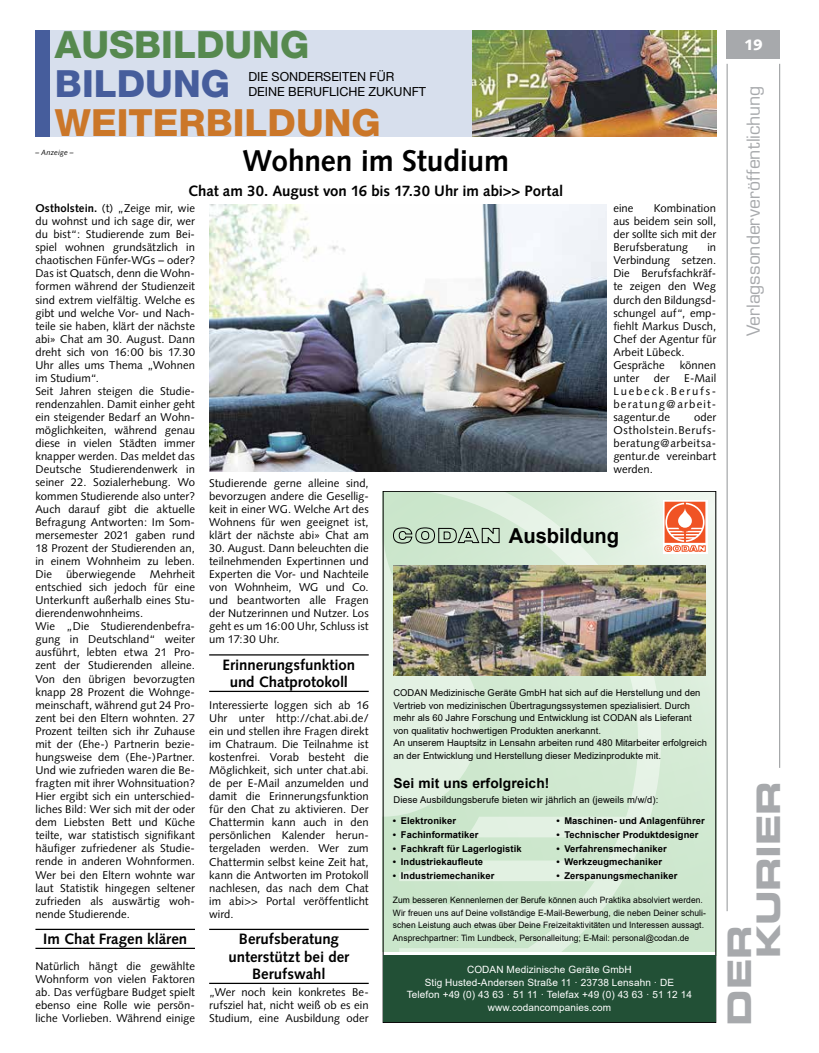
<style>
.page{position:relative;width:819px;height:1053px;background:#fff}
.page>*{position:absolute;margin:0;border:0;box-sizing:border-box;transform-origin:0 0}
.t1{font:800 37.5px/38.8px "Helvetica Neue";color:#cb7729}
.t2{font:32.5px/28.9px "Eurostile LT Std Bold Ex 2";letter-spacing:-.01em;color:#a7a9ac}
.t3{font:700 30px "Syntax LT Std";letter-spacing:-.01em;color:#000}
.t4{font:700 20.62px "Arial";letter-spacing:-.005em;color:#000}
.t5{font:17.5px "Eurostile LT Std";color:#a7a9ac}
.t6{font:700 15px/17.5px "Syntax";color:#000;text-align:center}
.t7{font:700 15px "Syntax LT Std";letter-spacing:-.005em;color:#000}
.t8{font:900 15px "Syntax LT Std";color:#fff}
.t9{font:700 13.75px "Arial";letter-spacing:.01em;color:#000}
.t10{font:12.5px/15px "Helvetica Neue";color:#000}
.t11{font:11.25px/13px "Syntax";letter-spacing:.005em;color:#000;text-align:justify}
.t12{font:10px/12.5px "Arial";letter-spacing:.01em;color:#fff;text-align:center}
.t13{font:9.38px/12.5px "Arial";letter-spacing:.005em;color:#000}
.t14{font:700 9.38px "Arial";letter-spacing:.01em;color:#000}
.t15{font:8.75px/12.5px "Arial";letter-spacing:.005em;color:#000}
.t16{font:italic 7.5px "Syntax LT Std";letter-spacing:.015em;color:#000}
.s1{color:#56894f}
.s2{color:#465d9c}
.s3{font-weight:700}
</style>
<div class="page">
<hr style="left:726px;top:64px;width:1px;height:847px;background:#939598">
<hr style="left:779px;top:64px;width:1px;height:703px;background:#939598">
<div style="left:726px;top:30px;width:54px;height:29px;background:#a7a9ac"></div>
<svg style="left:385px;top:493px;width:329px;height:458px;background:#d3e9d3"></svg>
<svg style="left:399px;top:493px;width:262px;height:458px;background:#d5ead5"></svg>
<svg style="left:385px;top:527px;width:115px;height:289px;background:#d5e8d5"></svg>
<svg style="left:663px;top:500px;width:44px;height:53px"></svg>
<svg style="left:664px;top:501px;width:41px;height:51px"></svg>
<svg style="left:385px;top:951px;width:329px;height:1px"></svg>
<img style="left:393px;top:565px;width:312px;height:110px">
<div style="left:383px;top:955px;width:332px;height:67px;background:#225036"></div>
<div style="left:35px;top:31px;width:681px;height:106px;background:#d7dfed"></div>
<div style="left:35px;top:31px;width:15px;height:106px;background:#465d9c"></div>
<img style="left:472px;top:31px;width:244px;height:106px">
<hr style="left:35px;top:928px;width:160px;height:1px;background:#000">
<hr style="left:35px;top:947px;width:160px;height:1px;background:#000">
<hr style="left:209px;top:654px;width:160px;height:1px;background:#000">
<hr style="left:209px;top:690px;width:160px;height:2px;background:#000">
<hr style="left:209px;top:928px;width:160px;height:1px;background:#000">
<hr style="left:209px;top:982px;width:160px;height:1px;background:#000">
<img style="left:209px;top:204px;width:397px;height:268px">
<p class="t1" style="left:55px;top:26px;width:327px"><span class="s1">AUSBILDUNG<br></span><span class="s2">BILDUNG<br></span>WEITERBILDUNG</p>
<p class="t10" style="left:248px;top:69px;width:179px">DIE SONDERSEITEN FÜR<br>DEINE BERUFLICHE ZUKUNFT</p>
<p class="t16" style="left:35px;top:147px;width:40px">– Anzeige –</p>
<p class="t3" style="left:242px;top:144px;width:268px">Wohnen im Studium</p>
<p class="t7" style="left:188px;top:182px;width:376px">Chat am 30. August von 16 bis 17.30 Uhr im abi&gt;&gt; Portal</p>
<p class="t11" style="left:35px;top:202px;width:161px;text-align:left"><span class="s3">Ostholstein.</span> (t) „Zeige mir, wie du wohnst und ich sage dir, wer du bist“: Studierende zum Bei&shy;spiel wohnen grundsätzlich in chaotischen Fünfer-WGs – oder?<br>Das ist Quatsch, denn die Wohn&shy;formen während der Studienzeit sind extrem vielfältig. Welche es gibt und welche Vor- und Nach&shy;teile sie haben, klärt der nächste abi» Chat am 30. August. Dann dreht sich von 16:00 bis 17.30<br>Uhr alles ums Thema „Wohnen im Studium“.<br>Seit Jahren steigen die Studie&shy;rendenzahlen. Damit einher geht ein steigender Bedarf an Wohn&shy;möglichkeiten, während genau diese in vielen Städten immer knapper werden. Das meldet das<br>Deutsche Studierendenwerk in seiner 22. Sozialerhebung. Wo kommen Studierende also unter?<br>Auch darauf gibt die aktuelle<br>Befragung Antworten: Im Som&shy;mersemester 2021 gaben rund<br>18 Prozent der Studierenden an, in einem Wohnheim zu leben.<br>Die überwiegende Mehrheit entschied sich jedoch für eine<br>Unterkunft außerhalb eines Stu&shy;dierendenwohnheims.<br>Wie „Die Studierendenbefra&shy;gung in Deutschland“ weiter ausführt, lebten etwa 21 Pro&shy;zent der Studierenden alleine.<br>Von den übrigen bevorzugten knapp 28 Prozent die Wohnge&shy;meinschaft, während gut 24 Pro&shy;zent bei den Eltern wohnten. 27<br>Prozent teilten sich ihr Zuhause mit der (Ehe-) Partnerin bezie&shy;hungsweise dem (Ehe-)Partner.<br>Und wie zufrieden waren die Be&shy;fragten mit ihrer Wohnsituation?<br>Hier ergibt sich ein unterschied&shy;liches Bild: Wer sich mit der oder dem Liebsten Bett und Küche teilte, war statistisch signifikant häufiger zufriedener als Studie&shy;rende in anderen Wohnformen.<br>Wer bei den Eltern wohnte war laut Statistik hingegen seltener zufrieden als auswärtig woh&shy;nende Studierende.</p>
<p class="t6" style="left:43px;top:930px;width:145px">Im Chat Fragen klären</p>
<p class="t11" style="left:35px;top:959px;width:161px">Natürlich hängt die gewählte Wohnform von vielen Faktoren ab. Das verfügbare Budget spielt ebenso eine Rolle wie persön&shy;liche Vorlieben. Während einige</p>
<p class="t11" style="left:209px;top:476px;width:161px">Studierende gerne alleine sind, bevorzugen andere die Gesellig&shy;keit in einer WG. Welche Art des Wohnens für wen geeignet ist, klärt der nächste abi» Chat am</p>
<p class="t11" style="left:209px;top:541px;width:161px">30. August. Dann beleuchten die teilnehmenden Expertinnen und Experten die Vor- und Nachteile von Wohnheim, WG und Co. und beantworten alle Fragen der Nutzerinnen und Nutzer. Los geht es um 16:00 Uhr, Schluss ist um 17:30 Uhr.</p>
<p class="t6" style="left:223px;top:655px;width:134px">Erinnerungsfunktion und Chatprotokoll</p>
<p class="t11" style="left:209px;top:698px;width:161px">Interessierte loggen sich ab 16<br>Uhr unter http://chat.abi.de/ ein und stellen ihre Fragen direkt im Chatraum. Die Teilnahme ist kostenfrei. Vorab besteht die Möglichkeit, sich unter chat.abi. de per E-Mail anzumelden und damit die Erinnerungsfunktion für den Chat zu aktivieren. Der Chattermin kann auch in den persönlichen Kalender herun&shy;tergeladen werden. Wer zum Chattermin selbst keine Zeit hat, kann die Antworten im Protokoll nachlesen, das nach dem Chat im abi&gt;&gt; Portal veröffentlicht wird.</p>
<p class="t6" style="left:228px;top:930px;width:122px">Berufsberatung unterstützt bei der<br>Berufswahl</p>
<p class="t11" style="left:209px;top:985px;width:161px">„Wer noch kein konkretes Be&shy;rufsziel hat, nicht weiß ob es ein Studium, eine Ausbildung oder</p>
<p class="t11" style="left:613px;top:202px;width:104px;text-indent:40px">Kombination aus beidem sein soll, der sollte sich mit der Berufsberatung</p>
<p class="t11" style="left:613px;top:202px;width:22px">eine</p>
<p class="t11" style="left:613px;top:241px;width:104px;text-align:left;text-indent:94px">in<br>Verbindung setzen.<br>Die Berufsfachkräf&shy;te zeigen den Weg durch den Bildungsd&shy;schungel auf“, emp&shy;fiehlt Markus Dusch,<br>Chef der Agentur für<br>Arbeit Lübeck.<br>Gespräche</p>
<p class="t11" style="left:679px;top:358px;width:38px">können</p>
<p class="t11" style="left:613px;top:371px;width:104px;text-indent:71px">E-Mail Luebeck.Berufs&shy;beratung@arbeit&shy;sagentur.de</p>
<p class="t11" style="left:613px;top:371px;width:27px">unter</p>
<p class="t11" style="left:653px;top:371px;width:17px">der</p>
<p class="t11" style="left:613px;top:411px;width:104px;text-indent:81px">oder Ostholstein.Berufs&shy;beratung@arbeitsa&shy;gentur.de vereinbart werden.</p>
<p class="t4" style="left:509px;top:521px;width:112px">Ausbildung</p>
<p class="t13" style="left:393px;top:686px;width:315px">CODAN Medizinische Geräte GmbH hat sich auf die Herstellung und den Vertrieb von medizinischen Übertragungssystemen spezialisiert. Durch mehr als 60 Jahre Forschung und Entwicklung ist CODAN als Lieferant von qualitativ hochwertigen Produkten anerkannt.<br>An unserem Hauptsitz in Lensahn arbeiten rund 480 Mitarbeiter erfolgreich an der Entwicklung und Herstellung dieser Medizinprodukte mit.</p>
<p class="t9" style="left:393px;top:773px;width:157px">Sei mit uns erfolgreich!</p>
<p class="t14" style="left:393px;top:814px;width:65px">• Elektroniker</p>
<p class="t14" style="left:393px;top:827px;width:87px">• Fachinformatiker</p>
<p class="t14" style="left:393px;top:841px;width:130px">• Fachkraft für Lagerlogistik</p>
<p class="t14" style="left:393px;top:855px;width:92px">• Industriekaufleute</p>
<p class="t14" style="left:393px;top:869px;width:103px">• Industriemechaniker</p>
<p class="t13" style="left:393px;top:793px;width:266px">Diese Ausbildungsberufe bieten wir jährlich an (jeweils m/w/d):</p>
<p class="t14" style="left:556px;top:814px;width:150px">• Maschinen- und Anlagenführer</p>
<p class="t14" style="left:556px;top:827px;width:144px">• Technischer Produktdesigner</p>
<p class="t14" style="left:556px;top:841px;width:112px">• Verfahrensmechaniker</p>
<p class="t14" style="left:556px;top:855px;width:107px">• Werkzeugmechaniker</p>
<p class="t14" style="left:556px;top:869px;width:122px">• Zerspanungsmechaniker</p>
<p class="t15" style="left:393px;top:893px;width:314px">Zum besseren Kennenlernen der Berufe können auch Praktika absolviert werden.<br>Wir freuen uns auf Deine vollständige E-Mail-Bewerbung, die neben Deiner schuli&shy;schen Leistung auch etwas über Deine Freizeitaktivitäten und Interessen aussagt.<br>Ansprechpartner: Tim Lundbeck, Personalleitung; E-Mail: personal@codan.de</p>
<p class="t12" style="left:407px;top:963px;width:286px">CODAN Medizinische Geräte GmbH<br>Stig Husted-Andersen Straße 11 · 23738 Lensahn · DE<br>Telefon +49 (0) 43 63 · 51 11 · Telefax +49 (0) 43 63 · 51 12 14 www.codancompanies.com</p>
<p class="t8" style="left:744px;top:36px;width:20px">19</p>
<p class="t5" style="left:743px;top:336px;width:252px;rotate:-90deg">Verlagssonderveröffentlichung</p>
<p class="t2" style="left:724px;top:958px;width:179px;text-indent:-67px;rotate:-90deg">DER<br>KURIER</p>
</div>
